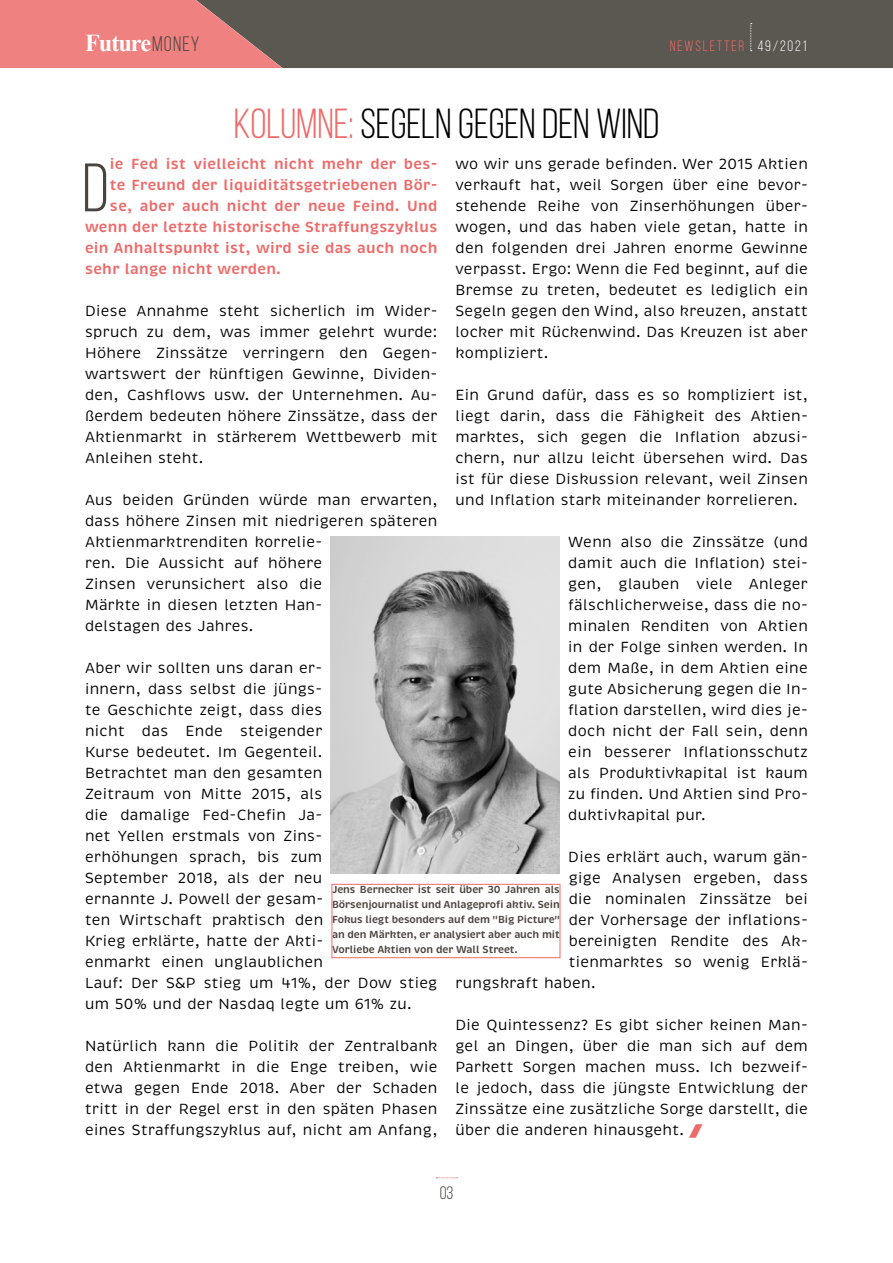
<style>
.page{position:relative;width:893px;height:1263px;background:#fff}
.page>*{position:absolute;margin:0;border:0;box-sizing:border-box;transform-origin:0 0}
.t1{font:68.4px "Bebas Neue";color:#49443e}
.t2{font:42px "Bebas Neue";color:#000}
.t3{font:700 24.3px "Times New Roman";letter-spacing:-.04em;color:#fff}
.t4{font:18px "Bebas Neue";color:#49443e}
.t5{font:15px/21px "Brevia";letter-spacing:.02em;color:#000;text-align:justify}
.t6{font:600 15px "Brevia";letter-spacing:.02em;color:#ed6b6a}
.t7{font:15px "Bebas Neue";letter-spacing:.12em;color:#ed6b6a}
.t8{font:600 10.5px/15px "Brevia";letter-spacing:-.01em;color:#49443e;text-align:justify}
.s1{font-family:"Bebas Neue";font-weight:400;font-size:21px;color:#49443e}
.s2{color:#fff}
.s3{color:#ed6b6a}
</style>
<div class="page">
<svg style="left:436px;top:1177px;width:22px;height:1px"></svg>
<div style="left:282px;top:0;width:611px;height:68px;background:#5b5751"></div>
<svg style="left:0;top:0;width:282px;height:68px;background:#d87a79"></svg>
<svg style="left:750px;top:23px;width:2px;height:28px"></svg>
<img style="left:331px;top:536px;width:229px;height:338px">
<div style="left:332px;top:884px;width:228px;height:74px;border:1px solid #ed6b6a"></div>
<h3 class="t3" style="left:85px;top:26px;width:116px">Future<span class="s1">MONEY</span></h3>
<p class="t7" style="left:670px;top:37px;width:138px">NEWSLETTER <span class="s2">49/2021</span></p>
<h2 class="t2" style="left:234px;top:101px;width:427px"><span class="s3">KOLUMNE:</span> SEGELN GEGEN DEN WIND</h2>
<h1 class="t1" style="left:82px;top:151px;width:28px">D</h1>
<p class="t6" style="left:110px;top:155px;width:329px">ie Fed ist vielleicht nicht mehr der bes-</p>
<p class="t5" style="left:455px;top:154px;width:354px">wo wir uns gerade befinden. Wer 2015 Aktien verkauft hat, weil Sorgen über eine bevor&shy;stehende Reihe von Zinserhöhungen über&shy;wogen, und das haben viele getan, hatte in den folgenden drei Jahren enorme Gewinne verpasst. Ergo: Wenn die Fed beginnt, auf die Bremse zu treten, bedeutet es lediglich ein Segeln gegen den Wind, also kreuzen, anstatt locker mit Rückenwind. Das Kreuzen ist aber kompliziert.</p>
<p class="t5" style="left:455px;top:385px;width:354px">Ein Grund dafür, dass es so kompliziert ist, liegt darin, dass die Fähigkeit des Aktien&shy;marktes, sich gegen die Inflation abzusi&shy;chern, nur allzu leicht übersehen wird. Das ist für diese Diskussion relevant, weil Zinsen und Inflation stark miteinander korrelieren.</p>
<p class="t5" style="left:568px;top:532px;width:241px">Wenn also die Zinssätze (und damit auch die Inflation) stei&shy;gen, glauben viele Anleger fälschlicherweise, dass die no&shy;minalen Renditen von Aktien in der Folge sinken werden. In dem Maße, in dem Aktien eine gute Absicherung gegen die In&shy;flation darstellen, wird dies je&shy;doch nicht der Fall sein, denn ein besserer Inflationsschutz als Produktivkapital ist kaum zu finden. Und Aktien sind Pro&shy;duktivkapital pur.</p>
<p class="t5" style="left:568px;top:847px;width:241px">Dies erklärt auch, warum gän-</p>
<p class="t5" style="left:569px;top:868px;width:241px">gige Analysen ergeben, dass</p>
<p class="t5" style="left:569px;top:889px;width:241px">die nominalen Zinssätze bei</p>
<p class="t5" style="left:569px;top:910px;width:241px">der Vorhersage der inflations-</p>
<p class="t5" style="left:569px;top:931px;width:241px">bereinigten Rendite des Ak-</p>
<p class="t5" style="left:569px;top:952px;width:241px">tienmarktes so wenig Erklä-</p>
<p class="t5" style="left:455px;top:973px;width:142px">rungskraft haben.</p>
<p class="t5" style="left:455px;top:1015px;width:354px">Die Quintessenz? Es gibt sicher keinen Man&shy;gel an Dingen, über die man sich auf dem Parkett Sorgen machen muss. Ich bezweif&shy;le jedoch, dass die jüngste Entwicklung der Zinssätze eine zusätzliche Sorge darstellt, die über die anderen hinausgeht.</p>
<p class="t6" style="left:110px;top:176px;width:329px">te Freund der liquiditätsgetriebenen Bör-</p>
<p class="t6" style="left:110px;top:197px;width:329px">se, aber auch nicht der neue Feind. Und</p>
<p class="t6" style="left:85px;top:218px;width:354px">wenn der letzte historische Straffungszyklus</p>
<p class="t6" style="left:85px;top:239px;width:354px">ein Anhaltspunkt ist, wird sie das auch noch</p>
<p class="t6" style="left:85px;top:260px;width:197px">sehr lange nicht werden.</p>
<p class="t5" style="left:85px;top:301px;width:354px">Diese Annahme steht sicherlich im Wider&shy;spruch zu dem, was immer gelehrt wurde:<br>Höhere Zinssätze verringern den Gegen&shy;wartswert der künftigen Gewinne, Dividen&shy;den, Cashflows usw. der Unternehmen. Au&shy;ßerdem bedeuten höhere Zinssätze, dass der Aktienmarkt in stärkerem Wettbewerb mit Anleihen steht.</p>
<p class="t5" style="left:85px;top:490px;width:354px;text-align:left">Aus beiden Gründen würde man erwarten, dass höhere Zinsen mit niedrigeren späteren<br>Aktienmarktrenditen korrelie-<br>ren. Die Aussicht auf höhere<br>Zinsen verunsichert also die<br>Märkte in diesen letzten Han-<br>delstagen des Jahres.</p>
<p class="t5" style="left:85px;top:658px;width:354px;text-align:left">Aber wir sollten uns daran er-<br>innern, dass selbst die jüngs-<br>te Geschichte zeigt, dass dies<br>nicht das Ende steigender<br>Kurse bedeutet. Im Gegenteil.<br>Betrachtet man den gesamten<br>Zeitraum von Mitte 2015, als<br>die damalige Fed-Chefin Ja-<br>net Yellen erstmals von Zins-<br>erhöhungen sprach, bis zum<br>September 2018, als der neu<br>ernannte J. Powell der gesam-<br>ten Wirtschaft praktisch den<br>Krieg erklärte, hatte der Akti-<br>enmarkt einen unglaublichen<br>Lauf: Der S&amp;P stieg um 41%, der Dow stieg um 50% und der Nasdaq legte um 61% zu.</p>
<p class="t5" style="left:85px;top:1036px;width:354px">Natürlich kann die Politik der Zentralbank den Aktienmarkt in die Enge treiben, wie etwa gegen Ende 2018. Aber der Schaden tritt in der Regel erst in den späten Phasen eines Straffungszyklus auf, nicht am Anfang,</p>
<p class="t8" style="left:332px;top:882px;width:229px">Jens Bernecker ist seit über 30 Jahren als Börsenjournalist und Anlageprofi aktiv. Sein Fokus liegt besonders auf dem "Big Picture" an den Märkten, er analysiert aber auch mit Vorliebe Aktien von der Wall Street.</p>
<p class="t4" style="left:440px;top:1183px;width:15px">03</p>
</div>
